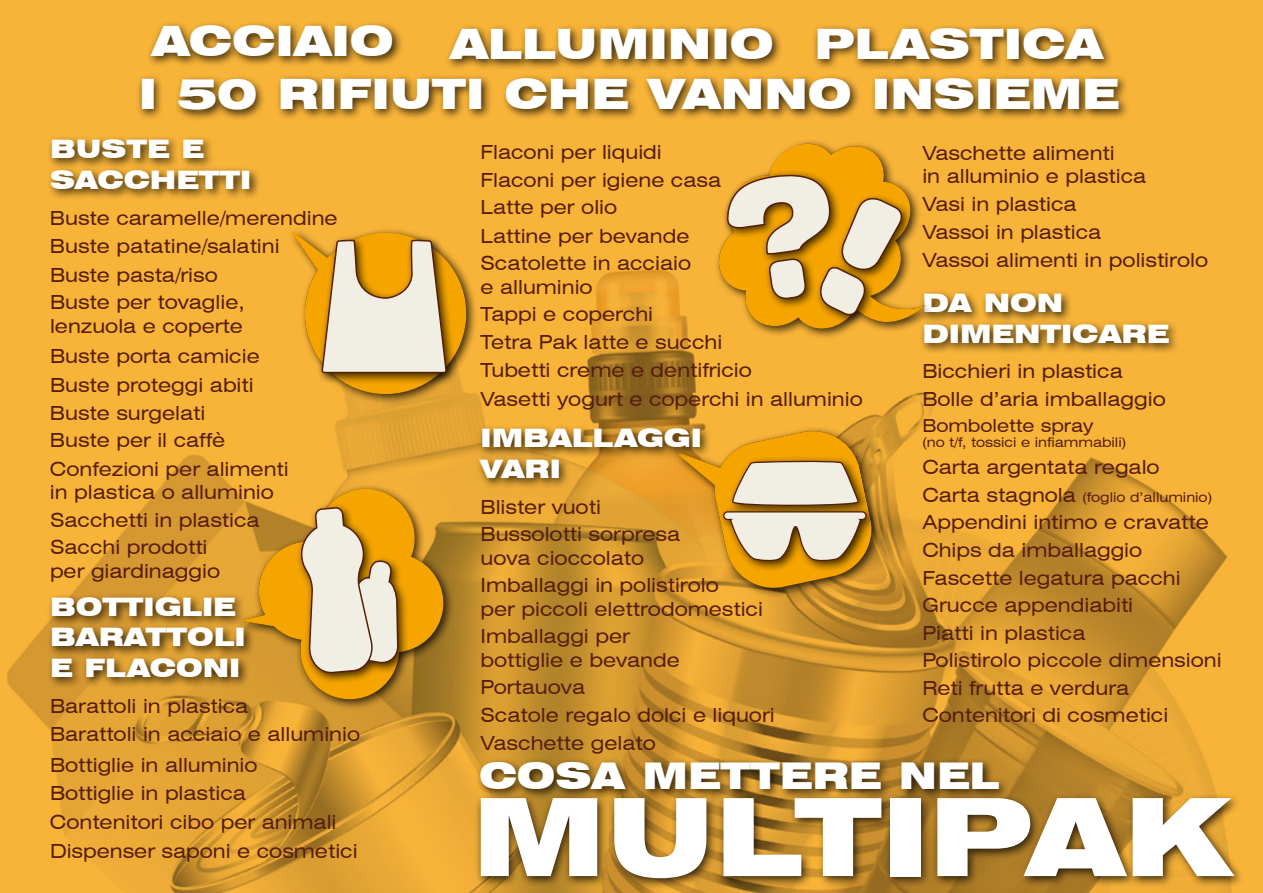
<style>
.page{position:relative;width:1263px;height:893px;background:#fff}
.page>*{position:absolute;margin:0;border:0;box-sizing:border-box;transform-origin:0 0}
.t1{font:900 expanded 108px "Swiss 721 BT";color:#fff}
.t2{font:900 expanded 42px/49.9px "Swiss 721 BT";color:#fff}
.t3{font:900 expanded 36.9px "Swiss 721 BT";color:#fff}
.t4{font:900 expanded 25.5px/30.6px "Swiss 721 BT";color:#fff}
.t5{font:expanded 19.5px/23.4px "Swiss 721 BT";color:#561e0b}
.t6{font:expanded 18px "Swiss 721 BT";color:#561e0b}
.t7{font:expanded 13.5px "Swiss 721 BT";color:#561e0b}
.s1{font-size:19.5px}
</style>
<div class="page">
<img style="left:0;top:0;width:1263px;height:893px">
<div style="left:674px;top:426px;width:209px;height:173px;background:#000;opacity:.75"></div>
<div style="left:444px;top:24px;width:339px;height:46px;background:#000;opacity:.75"></div>
<div style="left:145px;top:21px;width:259px;height:46px;background:#000;opacity:.75"></div>
<div style="left:811px;top:24px;width:304px;height:46px;background:#000;opacity:.75"></div>
<div style="left:136px;top:74px;width:994px;height:47px;background:#000;opacity:.75"></div>
<div style="left:46px;top:136px;width:215px;height:64px;background:#000;opacity:.75"></div>
<div style="left:47px;top:593px;width:208px;height:95px;background:#000;opacity:.75"></div>
<div style="left:475px;top:425px;width:236px;height:64px;background:#000;opacity:.75"></div>
<div style="left:919px;top:290px;width:261px;height:64px;background:#000;opacity:.75"></div>
<svg style="left:672px;top:431px;width:204px;height:161px;background:#d8a952"></svg>
<div style="left:236px;top:484px;width:219px;height:227px;background:#000;opacity:.75"></div>
<svg style="left:240px;top:489px;width:206px;height:213px;background:#d8a749"></svg>
<div style="left:713px;top:138px;width:223px;height:202px;background:#000;opacity:.75"></div>
<svg style="left:715px;top:144px;width:211px;height:188px;background:#e1ac48"></svg>
<div style="left:288px;top:228px;width:190px;height:178px;background:#000;opacity:.75"></div>
<div style="left:475px;top:793px;width:770px;height:96px;background:#000;opacity:.75"></div>
<svg style="left:289px;top:164px;width:180px;height:233px;background:#e9b657"></svg>
<div style="left:475px;top:757px;width:535px;height:43px;background:#000;opacity:.75"></div>
<h2 class="t2" style="left:152px;top:16px;width:244px">ACCIAIO</h2>
<h2 class="t2" style="left:139px;top:19px;width:982px;text-indent:311px">ALLUMINIO PLASTICA<br>I 50 RIFIUTI CHE VANNO INSIEME</h2>
<h3 class="t4" style="left:50px;top:134px;width:203px">BUSTE E<br>SACCHETTI</h3>
<p class="t5" style="left:50px;top:206px;width:289px">Buste caramelle/merendine</p>
<p class="t5" style="left:50px;top:234px;width:231px">Buste patatine/salatini</p>
<p class="t5" style="left:50px;top:263px;width:169px">Buste pasta/riso</p>
<p class="t5" style="left:50px;top:291px;width:196px">Buste per tovaglie, lenzuola e coperte</p>
<p class="t5" style="left:50px;top:344px;width:211px">Buste porta camicie</p>
<p class="t5" style="left:50px;top:373px;width:205px">Buste proteggi abiti</p>
<p class="t5" style="left:50px;top:401px;width:157px">Buste surgelati</p>
<p class="t5" style="left:50px;top:426px;width:240px;line-height:28.5px">Buste per il caffè<br>Confezioni per alimenti</p>
<p class="t5" style="left:50px;top:480px;width:225px">in plastica o alluminio</p>
<p class="t5" style="left:50px;top:508px;width:211px">Sacchetti in plastica</p>
<p class="t5" style="left:50px;top:535px;width:172px">Sacchi prodotti per giardinaggio</p>
<h3 class="t4" style="left:50px;top:591px;width:197px">BOTTIGLIE<br>BARATTOLI<br>E FLACONI</h3>
<p class="t5" style="left:50px;top:694px;width:200px">Barattoli in plastica</p>
<p class="t5" style="left:50px;top:723px;width:312px">Barattoli in acciaio e alluminio</p>
<p class="t5" style="left:50px;top:753px;width:209px">Bottiglie in alluminio</p>
<p class="t5" style="left:50px;top:781px;width:197px">Bottiglie in plastica</p>
<p class="t5" style="left:50px;top:810px;width:288px">Contenitori cibo per animali</p>
<p class="t5" style="left:50px;top:839px;width:309px">Dispenser saponi e cosmetici</p>
<p class="t5" style="left:480px;top:140px;width:183px">Flaconi per liquidi</p>
<p class="t5" style="left:480px;top:168px;width:242px">Flaconi per igiene casa</p>
<p class="t5" style="left:480px;top:193px;width:211px;line-height:28.5px">Latte per olio<br>Lattine per bevande</p>
<p class="t5" style="left:480px;top:252px;width:212px">Scatolette in acciaio e alluminio</p>
<p class="t5" style="left:480px;top:303px;width:174px">Tappi e coperchi</p>
<p class="t5" style="left:480px;top:359px;width:273px">Tubetti creme e dentifricio</p>
<p class="t5" style="left:480px;top:330px;width:243px">Tetra Pak latte e succhi</p>
<p class="t5" style="left:480px;top:387px;width:384px">Vasetti yogurt e coperchi in alluminio</p>
<h3 class="t4" style="left:480px;top:422px;width:223px">IMBALLAGGI<br>VARI</h3>
<p class="t5" style="left:480px;top:495px;width:122px">Blister vuoti</p>
<p class="t5" style="left:480px;top:523px;width:201px">Bussolotti sorpresa uova cioccolato</p>
<p class="t5" style="left:480px;top:574px;width:284px">Imballaggi in polistirolo<br>per piccoli elettrodomestici</p>
<p class="t5" style="left:480px;top:624px;width:201px">Imballaggi per bottiglie e bevande</p>
<p class="t5" style="left:922px;top:141px;width:225px">Vaschette alimenti<br>in alluminio e plastica</p>
<p class="t5" style="left:922px;top:192px;width:156px">Vasi in plastica</p>
<p class="t5" style="left:922px;top:221px;width:180px">Vassoi in plastica</p>
<p class="t5" style="left:922px;top:248px;width:287px">Vassoi alimenti in polistirolo</p>
<h3 class="t4" style="left:922px;top:287px;width:248px">DA NON<br>DIMENTICARE</h3>
<p class="t5" style="left:922px;top:360px;width:202px">Bicchieri in plastica</p>
<p class="t5" style="left:922px;top:387px;width:245px">Bolle d’aria imballaggio</p>
<p class="t6" style="left:922px;top:415px;width:173px">Bombolette spray</p>
<p class="t7" style="left:922px;top:434px;width:205px">(no t/f, tossici e infiammabili)</p>
<p class="t5" style="left:922px;top:456px;width:239px">Carta argentata regalo</p>
<p class="t7" style="left:922px;top:489px;width:291px"><span class="s1">Carta stagnola</span> (foglio d’alluminio)</p>
<p class="t5" style="left:922px;top:511px;width:288px">Appendini intimo e cravatte</p>
<p class="t5" style="left:922px;top:538px;width:221px">Chips da imballaggio</p>
<p class="t5" style="left:922px;top:566px;width:260px">Fascette legatura pacchi</p>
<p class="t5" style="left:922px;top:593px;width:212px">Grucce appendiabiti</p>
<p class="t5" style="left:922px;top:619px;width:301px;line-height:27.6px">Piatti in plastica<br>Polistirolo piccole dimensioni</p>
<p class="t5" style="left:480px;top:675px;width:106px">Portauova</p>
<p class="t5" style="left:922px;top:676px;width:208px">Reti frutta e verdura</p>
<p class="t5" style="left:480px;top:703px;width:296px">Scatole regalo dolci e liquori</p>
<p class="t5" style="left:480px;top:731px;width:177px">Vaschette gelato</p>
<p class="t5" style="left:922px;top:704px;width:247px">Contenitori di cosmetici</p>
<h3 class="t3" style="left:479px;top:754px;width:522px">COSA METTERE NEL</h3>
<h1 class="t1" style="left:472px;top:772px;width:759px">MULTIPAK</h1>
</div>
